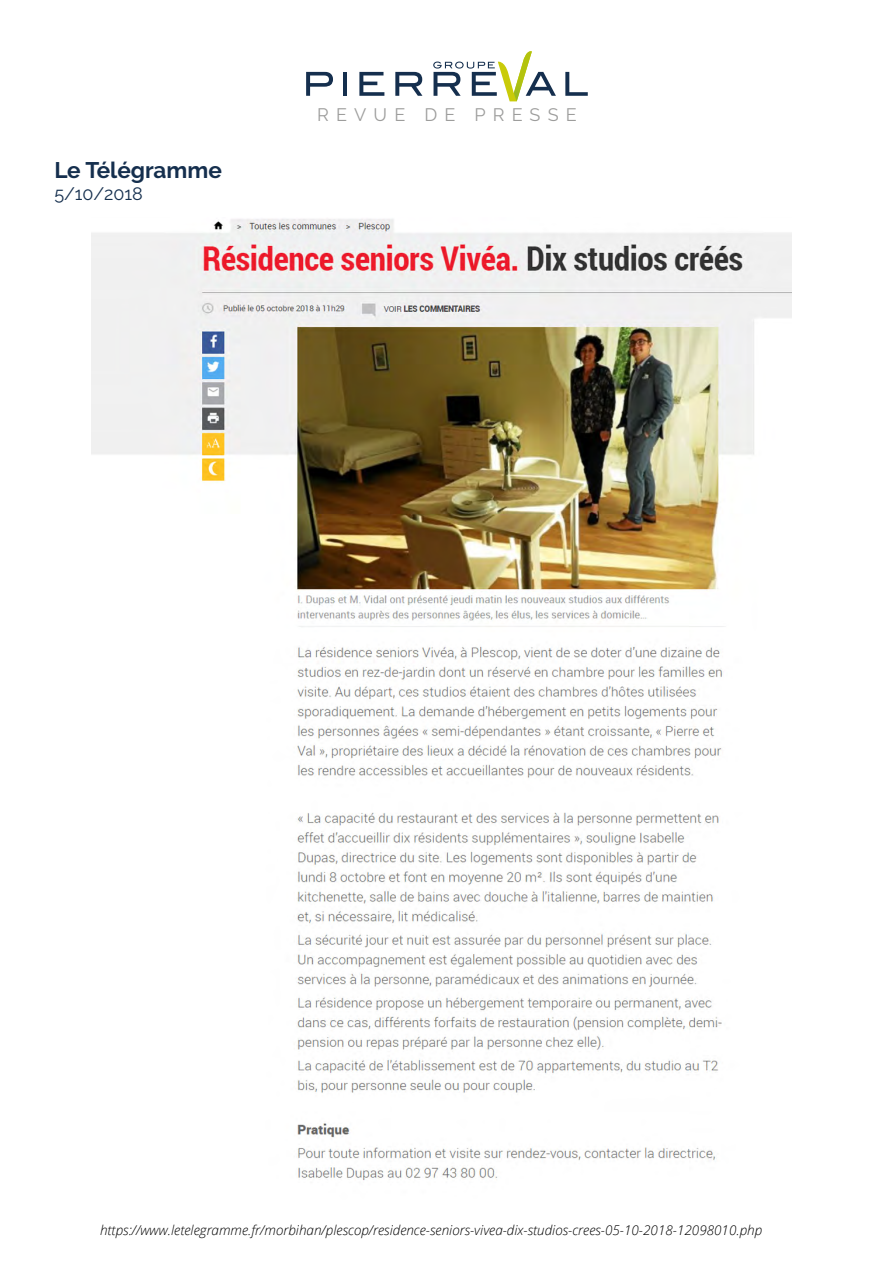
<style>
.page{position:relative;width:893px;height:1263px;background:#fff}
.page>*{position:absolute;margin:0;border:0;box-sizing:border-box;transform-origin:0 0}
.t1{font:700 22.5px "Raleway";color:#152f4e}
.t2{font:18px "Raleway";letter-spacing:.4em;color:#9d9d9c}
.t3{font:18px "Raleway";color:#152f4e}
.t4{font:italic 300 13.5px "Open Sans";color:#000}
</style>
<div class="page">
<svg style="left:306px;top:72px;width:27px;height:24px"></svg>
<svg style="left:343px;top:72px;width:3px;height:24px"></svg>
<svg style="left:359px;top:72px;width:25px;height:24px"></svg>
<svg style="left:395px;top:72px;width:27px;height:24px"></svg>
<svg style="left:565px;top:72px;width:23px;height:24px"></svg>
<svg style="left:433px;top:51px;width:123px;height:50px"></svg>
<img style="left:92px;top:219px;width:699px;height:962px">
<h1 class="t1" style="left:54px;top:158px;width:169px">Le Télégramme</h1>
<h2 class="t3" style="left:54px;top:183px;width:90px">5/10/2018</h2>
<h2 class="t2" style="left:317px;top:104px;width:261px">REVUE DE PRESSE</h2>
<p class="t4" style="left:100px;top:1221px;width:664px">https://www.letelegramme.fr/morbihan/plescop/residence-seniors-vivea-dix-studios-crees-05-10-2018-12098010.php</p>
</div>
